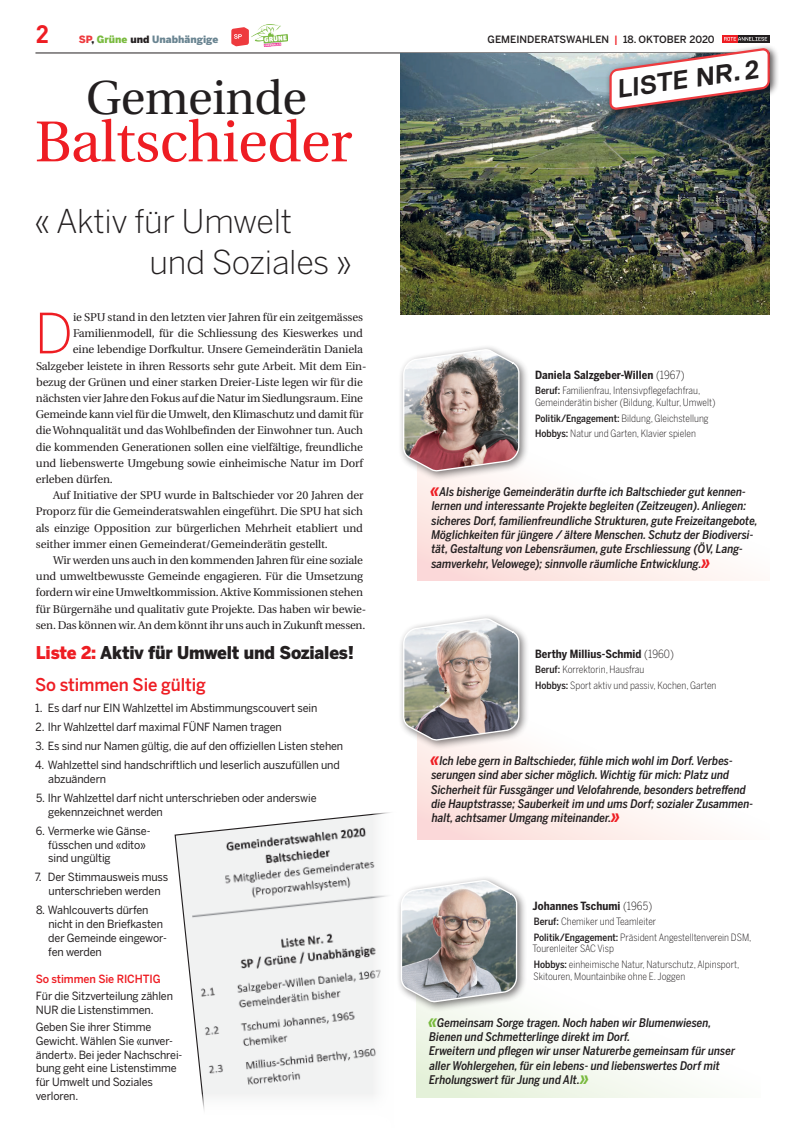
<style>
.page{position:relative;width:798px;height:1134px;background:#fff}
.page>*{position:absolute;margin:0;border:0;box-sizing:border-box;transform-origin:0 0}
.t1{font:57.5px "Utopia";letter-spacing:-.01em;color:#ee1d23}
.t2{font:300 55px "Benton Sans";color:#ee1d23}
.t3{font:47.5px "Utopia";letter-spacing:-.01em;color:#231f20}
.t4{font:300 32.5px/41.2px "Benton Sans";letter-spacing:-.01em;color:#231f20}
.t5{font:700 26px "Replica";color:#231f20}
.t6{font:700 25px "DIN";color:#ee1d23}
.t7{font:900 17.5px/31.8px "Benton Sans";letter-spacing:-.01em;color:#231f20;scale:.95 1}
.t8{font:italic 500 11.88px/14.4px "Benton Sans Cond";color:#231f20}
.t9{font:11.25px "Utopia";letter-spacing:-.01em;color:#231f20}
.t10{font:11.25px/13.8px "Benton Sans";letter-spacing:-.01em;color:#231f20;scale:.95 1}
.t11{font:700 11.25px "Benton Sans Cond";letter-spacing:.005em;color:#231f20}
.t12{font:500 11.25px "Benton Sans";letter-spacing:-.01em;color:#ee1d23;scale:.95 1}
.t13{font:300 10px/15.4px "Benton Sans Cond";color:#231f20}
.t14{font:500 10px "Benton Sans";color:#231f20}
.t15{font:900 10px "Benton Sans";color:#698491}
.s1{color:#ee3a3e}
.s2{color:#231f20}
.s3{color:#79ba3e}
.s4{color:#ee1d23}
.s5{font-weight:500;color:#ee1d23}
.s6{font-weight:300}
.s7{font-weight:500}
.s8{font-weight:700;font-size:16.25px;color:#ee1d23}
.s9{font-weight:700;font-size:16.25px;color:#79ba3e}
</style>
<div class="page">
<div style="left:736px;top:35px;width:33px;height:8px;background:#231f20"></div>
<div style="left:721px;top:35px;width:15px;height:8px;background:#ee1d23"></div>
<hr style="left:35px;top:53px;width:734px;height:1px;background:#231f20">
<svg style="left:231px;top:27px;width:18px;height:19px"></svg>
<img style="left:251px;top:24px;width:37px;height:22px">
<svg style="left:174px;top:813px;width:198px;height:281px"></svg>
<img style="left:520px;top:53px;width:249px;height:262px">
<div style="left:605px;top:44px;width:173px;height:75px;background:#231f20;opacity:.75"></div>
<svg style="left:608px;top:37px;width:162px;height:75px"></svg>
<div style="left:417px;top:909px;width:343px;height:188px;background:linear-gradient(to bottom,#fff,#f7faf4)"></div>
<div style="left:417px;top:378px;width:352px;height:202px;background:linear-gradient(to bottom,#fff,#fef3f1)"></div>
<div style="left:417px;top:651px;width:352px;height:188px;background:linear-gradient(to bottom,#fff,#fef5f3)"></div>
<div style="left:398px;top:344px;width:131px;height:137px;background:#231f20;opacity:.6"></div>
<div style="left:398px;top:613px;width:131px;height:138px;background:#231f20;opacity:.6"></div>
<div style="left:395px;top:875px;width:132px;height:137px;background:#231f20;opacity:.6"></div>
<img style="left:400px;top:52px;width:118px;height:1046px">
<h3 class="t6" style="left:35px;top:18px;width:15px">2</h3>
<p class="t15" style="left:79px;top:33px;width:141px"><span class="s1">SP</span><span class="s2">,</span> <span class="s3">Grüne</span> <span class="s2">und</span> Unabhängige</p>
<p class="t14" style="left:487px;top:33px;width:228px">GEMEINDERATSWAHLEN <span class="s4">|</span> 18. OKTOBER 2020</p>
<h3 class="t3" style="left:86px;top:71px;width:222px">Gemeinde</h3>
<h1 class="t1" style="left:35px;top:110px;width:319px">Baltschieder</h1>
<h3 class="t5" style="left:614px;top:74px;width:144px;rotate:-8deg">LISTE NR.2</h3>
<h3 class="t4" style="left:149px;top:200px;width:204px;text-indent:-115px">« Aktiv für Umwelt und Soziales »</h3>
<h2 class="t2" style="left:34px;top:301px;width:40px">D</h2>
<p class="t9" style="left:73px;top:311px;width:291px">ie SPU stand in den letzten vier Jahren für ein zeitgemässes</p>
<p class="t9" style="left:73px;top:327px;width:291px">Familienmodell, für die Schliessung des Kieswerkes und</p>
<p class="t9" style="left:73px;top:343px;width:291px">eine lebendige Dorfkultur. Unsere Gemeinderätin Daniela</p>
<p class="t9" style="left:36px;top:360px;width:332px">Salzgeber leistete in ihren Ressorts sehr gute Arbeit. Mit dem Ein-</p>
<p class="t9" style="left:36px;top:376px;width:328px">bezug der Grünen und einer starken Dreier-Liste legen wir für die</p>
<p class="t9" style="left:36px;top:392px;width:328px">nächsten vier Jahre den Fokus auf die Natur im Siedlungsraum. Eine</p>
<p class="t9" style="left:36px;top:408px;width:329px">Gemeinde kann viel für die Umwelt, den Klimaschutz und damit für</p>
<p class="t9" style="left:36px;top:424px;width:328px">die Wohnqualität und das Wohlbefinden der Einwohner tun. Auch</p>
<p class="t9" style="left:36px;top:441px;width:328px">die kommenden Generationen sollen eine vielfältige, freundliche</p>
<p class="t9" style="left:36px;top:457px;width:328px">und liebenswerte Umgebung sowie einheimische Natur im Dorf</p>
<p class="t9" style="left:36px;top:473px;width:79px">erleben dürfen.</p>
<p class="t9" style="left:53px;top:489px;width:312px">Auf Initiative der SPU wurde in Baltschieder vor 20 Jahren der</p>
<p class="t9" style="left:36px;top:505px;width:328px">Proporz für die Gemeinderatswahlen eingeführt. Die SPU hat sich</p>
<p class="t9" style="left:36px;top:522px;width:328px">als einzige Opposition zur bürgerlichen Mehrheit etabliert und</p>
<p class="t9" style="left:36px;top:538px;width:293px">seither immer einen Gemeinderat/Gemeinderätin gestellt.</p>
<p class="t9" style="left:53px;top:554px;width:311px">Wir werden uns auch in den kommenden Jahren für eine soziale</p>
<p class="t9" style="left:36px;top:570px;width:328px">und umweltbewusste Gemeinde engagieren. Für die Umsetzung</p>
<p class="t9" style="left:36px;top:586px;width:328px">fordern wir eine Umweltkommission. Aktive Kommissionen stehen</p>
<p class="t9" style="left:36px;top:603px;width:332px">für Bürgernähe und qualitativ gute Projekte. Das haben wir bewie-</p>
<p class="t9" style="left:36px;top:619px;width:331px">sen. Das können wir. An dem könnt ihr uns auch in Zukunft messen.</p>
<h3 class="t7" style="left:35px;top:637px;width:337px"><span class="s4">Liste 2:</span> Aktiv für Umwelt und Soziales!<br><span class="s5">So stimmen Sie gültig</span></h3>
<p class="t10" style="left:35px;top:701px;width:298px">1. Es darf nur EIN Wahlzettel im Abstimmungscouvert sein</p>
<p class="t10" style="left:36px;top:720px;width:260px">2. Ihr Wahlzettel darf maximal FÜNF Namen tragen</p>
<p class="t10" style="left:35px;top:739px;width:325px">3. Es sind nur Namen gültig, die auf den offiziellen Listen stehen</p>
<p class="t10" style="left:48px;top:758px;width:308px;text-indent:-13px">4. Wahlzettel sind handschriftlich und leserlich auszufüllen und abzuändern</p>
<p class="t10" style="left:48px;top:791px;width:284px;text-indent:-12px">5. Ihr Wahlzettel darf nicht unterschrieben oder anderswie gekennzeichnet werden</p>
<p class="t10" style="left:48px;top:824px;width:109px;text-indent:-12px">6. Vermerke wie Gänse&shy;füsschen und «dito» sind ungültig</p>
<p class="t10" style="left:35px;top:870px;width:142px;text-align:center">7. Der Stimmausweis muss unterschrieben werden</p>
<p class="t10" style="left:48px;top:903px;width:126px;text-indent:-12px">8. Wahlcouverts dürfen nicht in den Briefkasten der Gemeinde eingewor&shy;fen werden</p>
<p class="t12" style="left:36px;top:972px;width:133px">So stimmen Sie RICHTIG</p>
<p class="t10" style="left:36px;top:989px;width:146px">Für die Sitzverteilung zählen<br>NUR die Listenstimmen.</p>
<p class="t10" style="left:36px;top:1020px;width:156px">Geben Sie ihrer Stimme<br>Gewicht. Wählen Sie «unver&shy;ändert». Bei jeder Nachschrei&shy;bung geht eine Listenstimme für Umwelt und Soziales verloren.</p>
<p class="t11" style="left:535px;top:368px;width:151px">Daniela Salzgeber-Willen <span class="s6">(1967)</span></p>
<p class="t13" style="left:535px;top:385px;width:182px;line-height:11.9px"><span class="s7">Beruf:</span> Familienfrau, Intensivpflegefachfrau,<br>Gemeinderätin bisher (Bildung, Kultur, Umwelt)</p>
<p class="t13" style="left:535px;top:410px;width:175px"><span class="s7">Politik/Engagement:</span> Bildung, Gleichstellung<br><span class="s7">Hobbys:</span> Natur und Garten, Klavier spielen</p>
<p class="t8" style="left:430px;top:484px;width:328px"><span class="s8">«</span>Als bisherige Gemeinderätin durfte ich Baltschieder gut kennen&shy;lernen und interessante Projekte begleiten (Zeitzeugen). Anliegen: sicheres Dorf, familienfreundliche Strukturen, gute Freizeitangebote, Möglichkeiten für jüngere / ältere Menschen. Schutz der Biodiversi&shy;tät, Gestaltung von Lebensräumen, gute Erschliessung (ÖV, Lang&shy;samverkehr, Velowege); sinnvolle räumliche Entwicklung.<span class="s8">»</span></p>
<p class="t11" style="left:535px;top:647px;width:140px">Berthy Millius-Schmid <span class="s6">(1960)</span></p>
<p class="t13" style="left:535px;top:662px;width:183px"><span class="s7">Beruf:</span> Korrektorin, Hausfrau<br><span class="s7">Hobbys:</span> Sport aktiv und passiv, Kochen, Garten</p>
<p class="t8" style="left:430px;top:753px;width:324px"><span class="s8">«</span>Ich lebe gern in Baltschieder, fühle mich wohl im Dorf. Verbes&shy;serungen sind aber sicher möglich. Wichtig für mich: Platz und Sicherheit für Fussgänger und Velofahrende, besonders betreffend die Hauptstrasse; Sauberkeit im und ums Dorf; sozialer Zusammen&shy;halt, achtsamer Umgang miteinander.<span class="s8">»</span></p>
<p class="t11" style="left:532px;top:899px;width:121px">Johannes Tschumi <span class="s6">(1965)</span></p>
<p class="t13" style="left:533px;top:914px;width:219px"><span class="s7">Beruf:</span> Chemiker und Teamleiter<br><span class="s7">Politik/Engagement:</span> Präsident Angestelltenverein DSM,</p>
<p class="t13" style="left:532px;top:941px;width:208px">Tourenleiter SAC Visp<br><span class="s7">Hobbys:</span> einheimische Natur, Naturschutz, Alpinsport,</p>
<p class="t13" style="left:533px;top:968px;width:153px">Skitouren, Mountainbike ohne E. Joggen</p>
<p class="t8" style="left:428px;top:1015px;width:308px"><span class="s9">«</span>Gemeinsam Sorge tragen. Noch haben wir Blumenwiesen, Bienen und Schmetterlinge direkt im Dorf.<br>Erweitern und pflegen wir unser Naturerbe gemeinsam für unser aller Wohlergehen, für ein lebens- und liebenswertes Dorf mit Erholungswert für Jung und Alt.<span class="s9">»</span></p>
</div>
